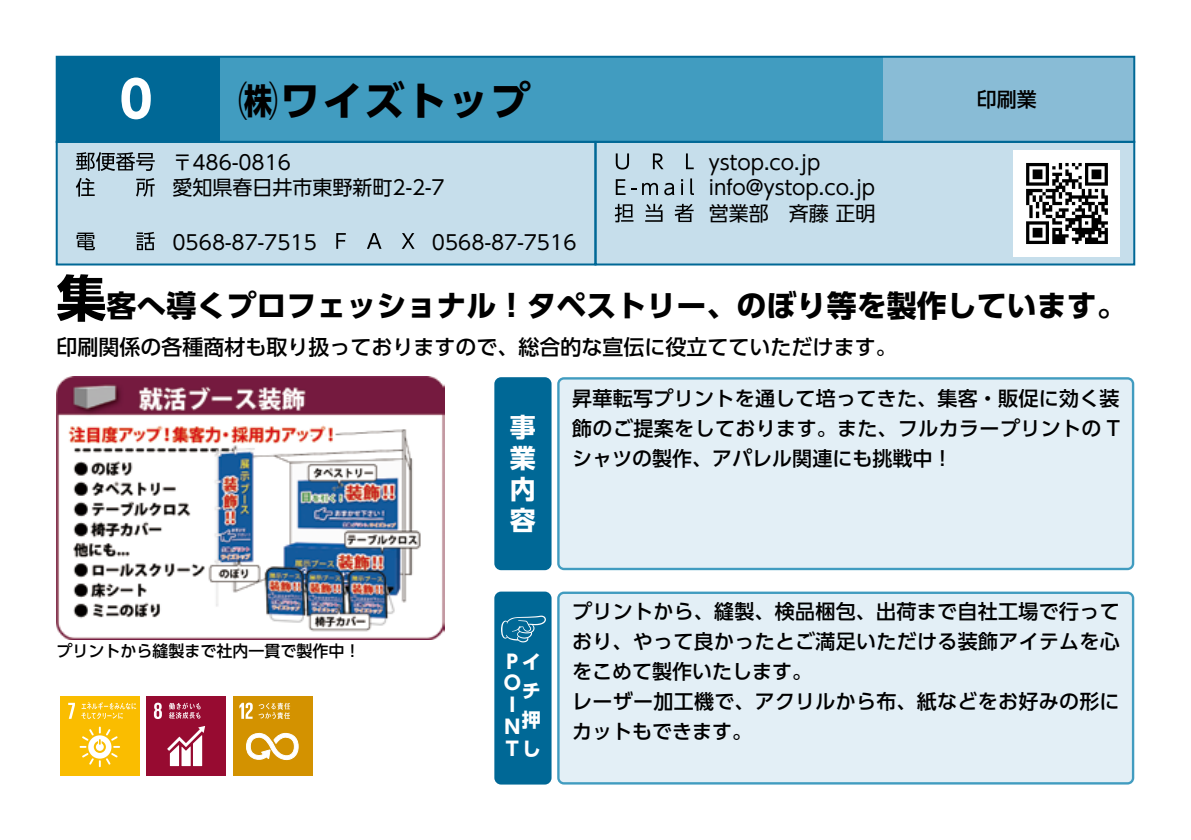
<style>
.page{position:relative;width:1191px;height:840px;background:#fff}
.page>*{position:absolute;margin:0;border:0;box-sizing:border-box;transform-origin:0 0}
.t1{font:700 50px "UD Shin Go Pro";color:#fff}
.t2{font:700 40px "UD Shin Go Pro";letter-spacing:.05em;color:#000}
.t3{font:700 30px "UD Shin Go Pro";color:#000}
.t4{font:700 26px/31.2px "UD Shin Go Pro";color:#fff;text-align:justify}
.t5{font:500 21px "UD Shin Go Pro";color:#000}
.t6{font:500 20px/30px "UD Shin Go Pro";letter-spacing:.015em;color:#000;text-align:justify}
.t7{font:20px/25.8px "UD Shin Go Pro";color:#000}
.t8{font:700 19.2px/21.8px "UD Shin Go Pro";color:#fff}
.t9{font:500 16px "UD Shin Go Pro";color:#000}
.s1{font-size:50px}
</style>
<div class="page">
<div style="left:57px;top:57px;width:163px;height:85px;background:#006896"></div>
<div style="left:57px;top:142px;width:538px;height:122px;background:#c6deeb"></div>
<div style="left:595px;top:142px;width:539px;height:122px;background:#c6deeb"></div>
<div style="left:220px;top:57px;width:663px;height:85px;background:#419cc0"></div>
<div style="left:883px;top:57px;width:251px;height:85px;background:#89bcd6"></div>
<div style="left:494px;top:377px;width:57px;height:193px;background:#006896;border-radius:7px"></div>
<div style="left:557px;top:591px;width:577px;height:193px;background:#e3eff6"></div>
<div style="left:494px;top:591px;width:57px;height:193px;background:#006896;border-radius:7px"></div>
<div style="left:56px;top:141px;width:540px;height:124px;border:2px solid #006896"></div>
<div style="left:594px;top:141px;width:541px;height:124px;border:2px solid #006896"></div>
<div style="left:56px;top:56px;width:1079px;height:87px;border:2px solid #006896"></div>
<div style="left:557px;top:377px;width:577px;height:193px;background:#e3eff6"></div>
<svg style="left:501px;top:615px;width:45px;height:27px"></svg>
<img style="left:56px;top:376px;width:388px;height:263px">
<svg style="left:616px;top:153px;width:13px;height:16px"></svg>
<svg style="left:653px;top:153px;width:10px;height:16px"></svg>
<svg style="left:686px;top:153px;width:7px;height:16px"></svg>
<svg style="left:616px;top:179px;width:9px;height:16px"></svg>
<svg style="left:642px;top:183px;width:16px;height:12px"></svg>
<svg style="left:664px;top:183px;width:10px;height:12px"></svg>
<svg style="left:681px;top:179px;width:2px;height:16px"></svg>
<svg style="left:690px;top:178px;width:4px;height:17px"></svg>
<svg style="left:615px;top:204px;width:18px;height:18px"></svg>
<svg style="left:645px;top:204px;width:17px;height:18px"></svg>
<svg style="left:674px;top:204px;width:19px;height:18px"></svg>
<svg style="left:336px;top:233px;width:10px;height:16px"></svg>
<svg style="left:367px;top:233px;width:14px;height:16px"></svg>
<svg style="left:402px;top:233px;width:12px;height:16px"></svg>
<svg style="left:77px;top:232px;width:18px;height:18px"></svg>
<svg style="left:136px;top:232px;width:19px;height:18px"></svg>
<svg style="left:76px;top:152px;width:79px;height:19px"></svg>
<svg style="left:76px;top:178px;width:19px;height:18px"></svg>
<svg style="left:136px;top:178px;width:19px;height:18px"></svg>
<div style="left:60px;top:695px;width:79px;height:80px;background:#fabd00"></div>
<svg style="left:80px;top:726px;width:40px;height:40px"></svg>
<svg style="left:68px;top:702px;width:7px;height:16px"></svg>
<svg style="left:81px;top:702px;width:55px;height:16px"></svg>
<div style="left:147px;top:695px;width:79px;height:80px;background:#970b31"></div>
<svg style="left:167px;top:726px;width:38px;height:39px"></svg>
<svg style="left:154px;top:702px;width:8px;height:16px"></svg>
<svg style="left:169px;top:702px;width:32px;height:16px"></svg>
<div style="left:233px;top:695px;width:79px;height:80px;background:#d39200"></div>
<svg style="left:246px;top:732px;width:52px;height:28px"></svg>
<svg style="left:239px;top:702px;width:51px;height:16px"></svg>
<img style="left:1013px;top:150px;width:107px;height:106px">
<h1 class="t1" style="left:120px;top:59px;width:34px">0</h1>
<h2 class="t2" style="left:238px;top:68px;width:293px">㈱ワイズトップ</h2>
<p class="t7" style="left:172px;top:148px;width:120px">〒486-0816</p>
<p class="t7" style="left:172px;top:174px;width:274px">愛知県春日井市東野新町2-2-7</p>
<p class="t7" style="left:172px;top:229px;width:146px">0568-87-7515</p>
<p class="t7" style="left:432px;top:229px;width:146px">0568-87-7516</p>
<p class="t7" style="left:709px;top:148px;width:168px">ystop.co.jp info@ystop.co.jp営業部　斉藤 正明</p>
<p class="t6" style="left:977px;top:83px;width:61px">印刷業</p>
<h3 class="t3" style="left:56px;top:281px;width:1071px"><span class="s1">集</span>客へ導くプロフェッショナル！タペストリー、のぼり等を製作しています。</h3>
<p class="t5" style="left:56px;top:330px;width:842px">印刷関係の各種商材も取り扱っておりますので、総合的な宣伝に役立てていただけます。</p>
<p class="t6" style="left:572px;top:383px;width:549px">昇華転写プリントを通して培ってきた、集客・販促に効く装飾のご提案をしております。また、フルカラープリントの Tシャツの製作、アパレル関連にも挑戦中！</p>
<h3 class="t4" style="left:510px;top:410px;width:27px">事業内容</h3>
<p class="t9" style="left:56px;top:637px;width:305px">プリントから縫製まで社内一貫で製作中！</p>
<p class="t8" style="left:503px;top:649px;width:37px">Pイ<br>O<br>I<br>N<br>Tし</p>
<p class="t8" style="left:522px;top:675px;width:20px;line-height:29.2px">チ押</p>
<p class="t6" style="left:572px;top:595px;width:549px;text-align:left">プリントから、縫製、検品梱包、出荷まで自社工場で行っており、やって良かったとご満足いただける装飾アイテムを心をこめて製作いたします。<br>レーザー加工機で、アクリルから布、紙などをお好みの形にカットもできます。</p>
</div>
